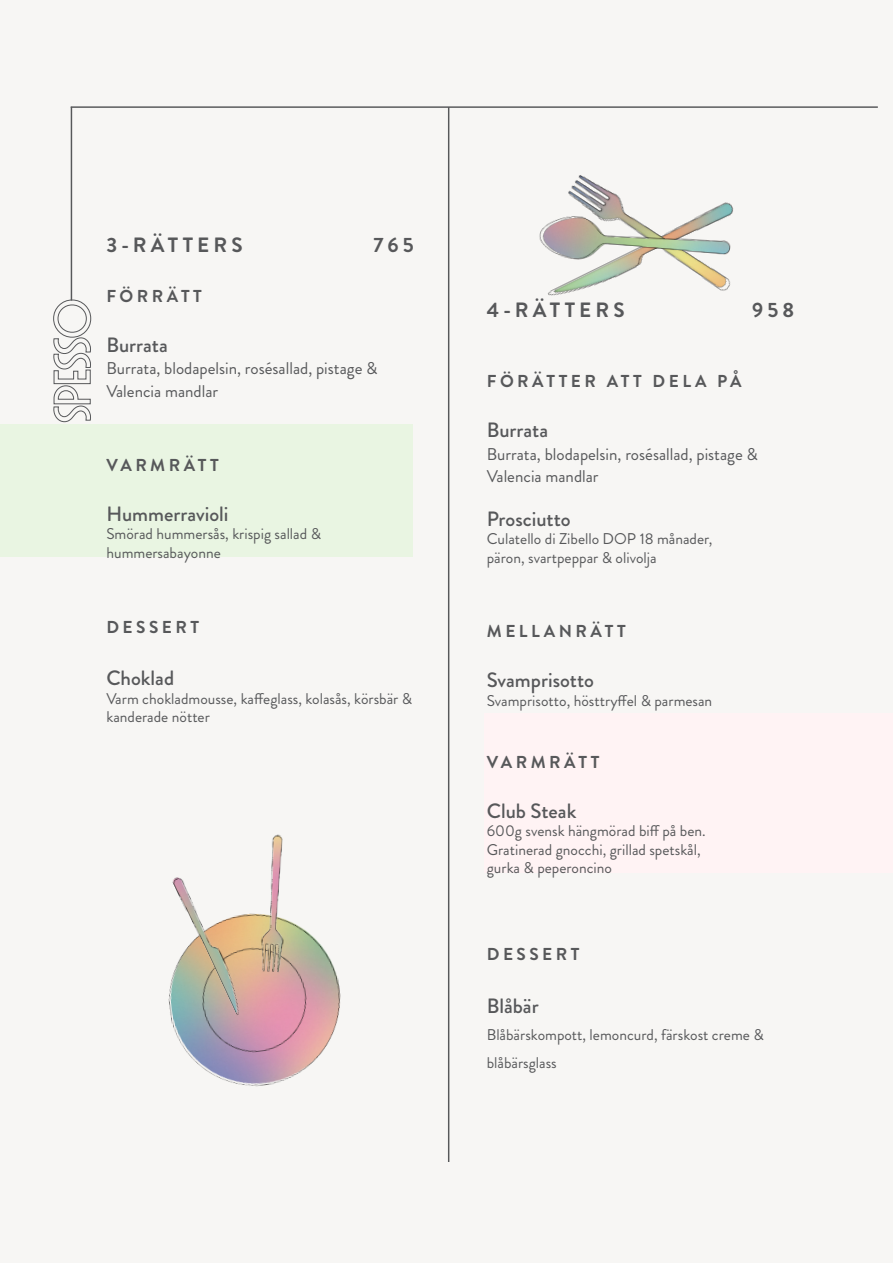
<style>
.page{position:relative;width:893px;height:1263px;background:#f7f6f4}
.page>*{position:absolute;margin:0;border:0;box-sizing:border-box;transform-origin:0 0}
.t1{font:500 20.7px "Brandon Grotesque";color:#57585a}
.t2{font:700 20.7px "Brandon Grotesque";letter-spacing:.2em;color:#57585a}
.t3{font:700 17.25px "Brandon Grotesque";letter-spacing:.2em;color:#57585a}
.t4{font:16.95px/22.5px "Brandon Grotesque";color:#57585a}
.t5{font:15.6px/18.6px "Brandon Grotesque";color:#57585a}
</style>
<div class="page">
<svg style="left:53px;top:299px;width:39px;height:124px"></svg>
<hr style="left:71px;top:107px;width:1px;height:194px;background:#57585a">
<hr style="left:71px;top:106px;width:807px;height:2px;background:#57585a">
<hr style="left:448px;top:107px;width:1px;height:1055px;background:#57585a">
<img style="left:554px;top:175px;width:180px;height:121px">
<img style="left:539px;top:210px;width:195px;height:63px">
<div style="left:485px;top:713px;width:408px;height:160px;background:#fff3f4"></div>
<div style="left:0;top:424px;width:412px;height:133px;background:#e9f5e2"></div>
<img style="left:171px;top:913px;width:170px;height:174px">
<img style="left:252px;top:834px;width:41px;height:141px">
<img style="left:168px;top:877px;width:83px;height:145px">
<p class="t2" style="left:106px;top:231px;width:138px">3-RÄTTERS</p>
<p class="t2" style="left:374px;top:231px;width:42px">765</p>
<p class="t3" style="left:106px;top:284px;width:97px">FÖRRÄTT</p>
<p class="t1" style="left:106px;top:330px;width:63px">Burrata</p>
<p class="t4" style="left:106px;top:357px;width:273px">Burrata, blodapelsin, rosésallad, pistage &amp;<br>Valencia mandlar</p>
<p class="t3" style="left:106px;top:453px;width:114px">VARMRÄTT</p>
<p class="t1" style="left:106px;top:499px;width:124px">Hummerravioli</p>
<p class="t5" style="left:106px;top:525px;width:216px">Smörad hummersås, krispig sallad &amp;</p>
<p class="t5" style="left:106px;top:544px;width:116px">hummersabayonne</p>
<p class="t3" style="left:106px;top:615px;width:94px">DESSERT</p>
<p class="t1" style="left:106px;top:664px;width:69px">Choklad</p>
<p class="t5" style="left:106px;top:689px;width:307px">Varm chokladmousse, kaffeglass, kolasås, körsbär &amp; kanderade nötter</p>
<p class="t2" style="left:487px;top:295px;width:139px">4-RÄTTERS</p>
<p class="t2" style="left:752px;top:295px;width:44px">958</p>
<p class="t3" style="left:487px;top:369px;width:256px">FÖRÄTTER ATT DELA PÅ</p>
<p class="t1" style="left:487px;top:416px;width:63px">Burrata</p>
<p class="t4" style="left:487px;top:443px;width:273px">Burrata, blodapelsin, rosésallad, pistage &amp;<br>Valencia mandlar</p>
<p class="t1" style="left:487px;top:504px;width:85px">Prosciutto</p>
<p class="t5" style="left:487px;top:530px;width:227px">Culatello di Zibello DOP 18 månader,</p>
<p class="t5" style="left:487px;top:548px;width:171px">päron, svartpeppar &amp; olivolja</p>
<p class="t3" style="left:487px;top:619px;width:140px">MELLANRÄTT</p>
<p class="t1" style="left:487px;top:666px;width:109px">Svamprisotto</p>
<p class="t5" style="left:487px;top:691px;width:227px">Svamprisotto, hösttryffel &amp; parmesan</p>
<p class="t3" style="left:487px;top:750px;width:114px">VARMRÄTT</p>
<p class="t1" style="left:487px;top:796px;width:91px">Club Steak</p>
<p class="t5" style="left:487px;top:822px;width:220px">600g svensk hängmörad biff på ben.</p>
<p class="t5" style="left:487px;top:840px;width:215px">Gratinerad gnocchi, grillad spetskål,</p>
<p class="t5" style="left:487px;top:859px;width:127px">gurka &amp; peperoncino</p>
<p class="t3" style="left:487px;top:942px;width:94px">DESSERT</p>
<p class="t1" style="left:487px;top:991px;width:53px">Blåbär</p>
<p class="t5" style="left:487px;top:1021px;width:278px;line-height:27.6px">Blåbärskompott, lemoncurd, färskost creme &amp; blåbärsglass</p>
</div>
